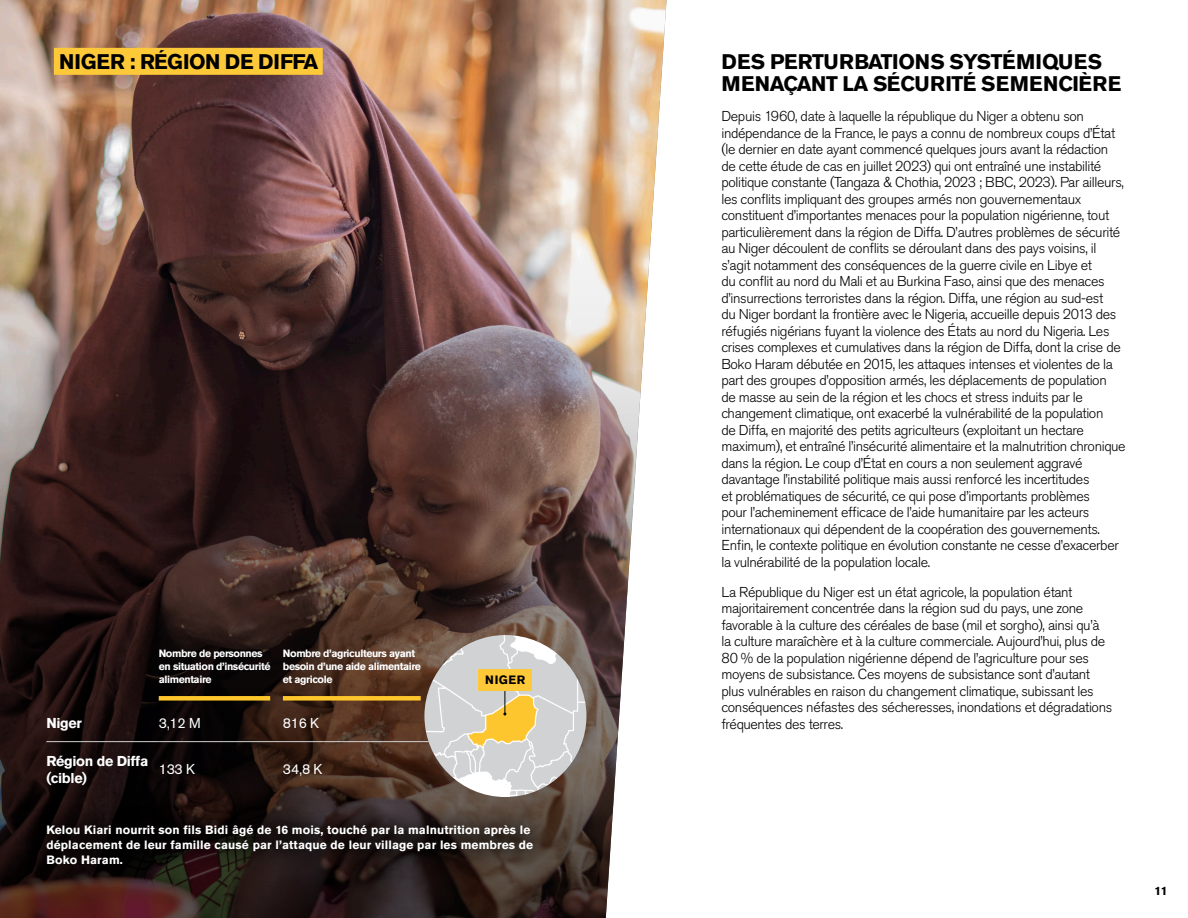
<style>
.page{position:relative;width:1188px;height:918px;background:#fff}
.page>*{position:absolute;margin:0;border:0;box-sizing:border-box;transform-origin:0 0}
.Headline2-Black{font:700 21px/22.5px "Akzidenz Grotesk Std";letter-spacing:-.015em;color:#000}
.Bug{font:700 21px "Akzidenz Grotesk Std";letter-spacing:-.01em;color:#000}
.Body{font:300 14.25px/16.5px "Akzidenz Grotesk Std";letter-spacing:-.025em;color:#000}
.t1{font:700 14.25px/16.5px "Akzidenz Grotesk Std";letter-spacing:-.025em;color:#fff}
.t2{font:14.25px "Akzidenz Grotesk Std";letter-spacing:-.025em;color:#fff}
.Photo_Caption-Over-Photo{font:700 12px/15px "Akzidenz Grotesk Std";letter-spacing:.01em;color:#fff}
.Body-2{font:700 12px "Akzidenz Grotesk Std";letter-spacing:.055em;color:#000}
.t3{font:700 10.5px/12.6px "Akzidenz Grotesk Std";letter-spacing:-.04em;color:#fff}
</style>
<div class="page">
<img style="left:0;top:0;width:667px;height:918px">
<img style="left:424px;top:635px;width:162px;height:162px;border-radius:81px">
<div style="left:25px;top:803px;width:529px;height:83px;background:#000;opacity:.75"></div>
<hr style="left:505px;top:682px;width:1px;height:32px;background:#000">
<div style="left:479px;top:669px;width:53px;height:21px;background:#fec938"></div>
<hr style="left:46px;top:741px;width:113px;height:1px;background:#d1d1d1">
<hr style="left:159px;top:741px;width:124px;height:1px;background:#d1d1d1">
<hr style="left:283px;top:741px;width:160px;height:1px;background:#d1d1d1">
<div style="left:159px;top:696px;width:111px;height:5px;background:#ffc72c"></div>
<div style="left:283px;top:696px;width:138px;height:5px;background:#ffc72c"></div>
<div style="left:54px;top:48px;width:269px;height:27px;background:#fec938"></div>
<p class="Bug" style="left:59px;top:49px;width:261px">NIGER : RÉGION DE DIFFA</p>
<p class="t3" style="left:159px;top:647px;width:113px">Nombre de personnes en situation d’insécurité alimentaire</p>
<p class="t3" style="left:283px;top:647px;width:140px">Nombre d’agriculteurs ayant besoin d’une aide alimentaire et agricole</p>
<p class="t1" style="left:46px;top:715px;width:37px">Niger</p>
<p class="t2" style="left:159px;top:715px;width:43px">3,12 M</p>
<p class="t2" style="left:283px;top:715px;width:38px">816 K</p>
<p class="t1" style="left:46px;top:753px;width:103px">Région de Diffa (cible)</p>
<p class="t2" style="left:159px;top:761px;width:38px">133 K</p>
<p class="t2" style="left:283px;top:761px;width:41px">34,8 K</p>
<p class="Body-2" style="left:485px;top:673px;width:42px">NIGER</p>
<p class="Photo_Caption-Over-Photo" style="left:46px;top:822px;width:488px">Kelou Kiari nourrit son fils Bidi âgé de 16 mois, touché par la malnutrition après le déplacement de leur famille causé par l’attaque de leur village par les membres de<br>Boko Haram.</p>
<p class="Headline2-Black" style="left:721px;top:50px;width:401px">DES PERTURBATIONS SYSTÉMIQUES<br>MENAÇANT LA SÉCURITÉ SEMENCIÈRE</p>
<p class="Body" style="left:721px;top:108px;width:406px">Depuis 1960, date à laquelle la république du Niger a obtenu son indépendance de la France, le pays a connu de nombreux coups d’État (le dernier en date ayant commencé quelques jours avant la rédaction de cette étude de cas en juillet 2023) qui ont entraîné une instabilité politique constante (Tangaza &amp; Chothia, 2023 ; BBC, 2023). Par ailleurs, les conflits impliquant des groupes armés non gouvernementaux constituent d’importantes menaces pour la population nigérienne, tout particulièrement dans la région de Diffa. D’autres problèmes de sécurité au Niger découlent de conflits se déroulant dans des pays voisins, il s’agit notamment des conséquences de la guerre civile en Libye et<br>du conflit au nord du Mali et au Burkina Faso, ainsi que des menaces d’insurrections terroristes dans la région. Diffa, une région au sud-est<br>du Niger bordant la frontière avec le Nigeria, accueille depuis 2013 des réfugiés nigérians fuyant la violence des États au nord du Nigeria. Les crises complexes et cumulatives dans la région de Diffa, dont la crise de Boko Haram débutée en 2015, les attaques intenses et violentes de la part des groupes d’opposition armés, les déplacements de population<br>de masse au sein de la région et les chocs et stress induits par le changement climatique, ont exacerbé la vulnérabilité de la population<br>de Diffa, en majorité des petits agriculteurs (exploitant un hectare maximum), et entraîné l’insécurité alimentaire et la malnutrition chronique dans la région. Le coup d’État en cours a non seulement aggravé davantage l’instabilité politique mais aussi renforcé les incertitudes<br>et problématiques de sécurité, ce qui pose d’importants problèmes<br>pour l’acheminement efficace de l’aide humanitaire par les acteurs internationaux qui dépendent de la coopération des gouvernements.<br>Enfin, le contexte politique en évolution constante ne cesse d’exacerber la vulnérabilité de la population locale.</p>
<p class="Body" style="left:721px;top:584px;width:392px">La République du Niger est un état agricole, la population étant majoritairement concentrée dans la région sud du pays, une zone favorable à la culture des céréales de base (mil et sorgho), ainsi qu’à la culture maraîchère et à la culture commerciale. Aujourd’hui, plus de 80 % de la population nigérienne dépend de l’agriculture pour ses moyens de subsistance. Ces moyens de subsistance sont d’autant plus vulnérables en raison du changement climatique, subissant les conséquences néfastes des sécheresses, inondations et dégradations fréquentes des terres.</p>
<p class="Body-2" style="left:1154px;top:884px;width:15px">11</p>
</div>
